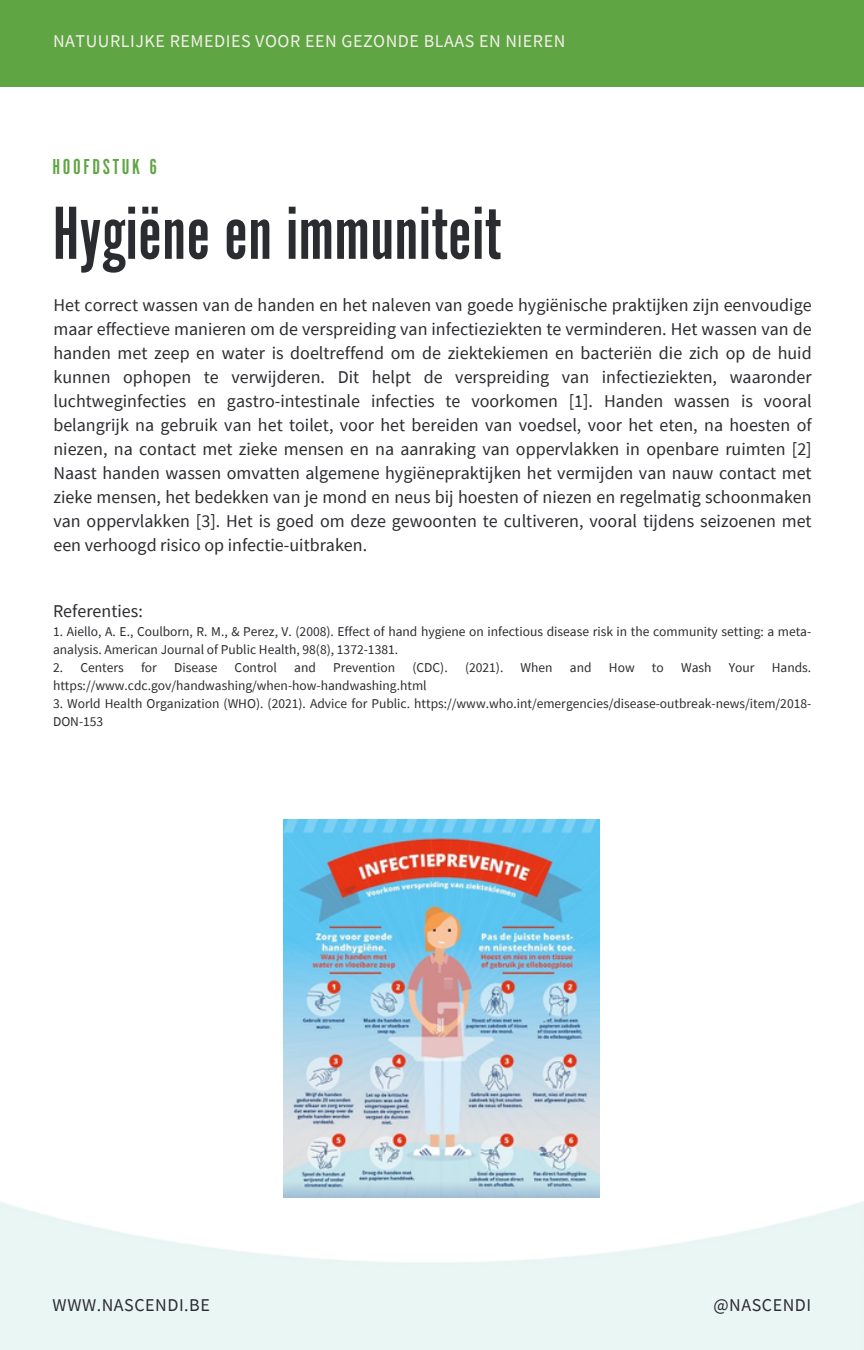
<style>
.page{position:relative;width:864px;height:1350px;background:#fff}
.page>*{position:absolute;margin:0;border:0;box-sizing:border-box;transform-origin:0 0}
.t1{font:78.08px "Alternate Got No 1 D";color:#2b2c30}
.t2{font:22.5px "Alternate Got No 1 D";letter-spacing:.12em;color:#60a544}
.t3{font:18px/24.1px "Source Sans Pro";color:#2b2c30;text-align:justify}
.t4{font:18px "Source Sans Pro";letter-spacing:.03em;color:#f4f0eb}
.t5{font:18px "Source Sans Pro";letter-spacing:.03em;color:#2b2c30}
.t6{font:13.5px/18px "Source Sans Pro";color:#2b2c30}
</style>
<div class="page">
<div style="left:0;top:0;width:864px;height:86px;background:#60a544"></div>
<img style="left:284px;top:819px;width:315px;height:378px">
<p class="t4" style="left:53px;top:30px;width:514px">NATUURLIJKE REMEDIES VOOR EEN GEZONDE BLAAS EN NIEREN</p>
<p class="t2" style="left:53px;top:156px;width:106px">HOOFDSTUK 6</p>
<p class="t1" style="left:53px;top:194px;width:450px">Hygiëne en immuniteit</p>
<p class="t3" style="left:53px;top:293px;width:760px">Het correct wassen van de handen en het naleven van goede hygiënische praktijken zijn eenvoudige maar effectieve manieren om de verspreiding van infectieziekten te verminderen. Het wassen van de handen met zeep en water is doeltreffend om de ziektekiemen en bacteriën die zich op de huid kunnen ophopen te verwijderen. Dit helpt de verspreiding van infectieziekten, waaronder luchtweginfecties en gastro-intestinale infecties te voorkomen [1]. Handen wassen is vooral belangrijk na gebruik van het toilet, voor het bereiden van voedsel, voor het eten, na hoesten of niezen, na contact met zieke mensen en na aanraking van oppervlakken in openbare ruimten [2] Naast handen wassen omvatten algemene hygiënepraktijken het vermijden van nauw contact met zieke mensen, het bedekken van je mond en neus bij hoesten of niezen en regelmatig schoonmaken van oppervlakken [3]. Het is goed om deze gewoonten te cultiveren, vooral tijdens seizoenen met een verhoogd risico op infectie-uitbraken.</p>
<p class="t3" style="left:53px;top:599px;width:91px">Referenties:</p>
<p class="t6" style="left:53px;top:623px;width:760px">1. Aiello, A. E., Coulborn, R. M., &amp; Perez, V. (2008). Effect of hand hygiene on infectious disease risk in the community setting: a meta&shy;analysis. American Journal of Public Health, 98(8), 1372-1381.</p>
<p class="t6" style="left:53px;top:659px;width:72px">2. Centers</p>
<p class="t6" style="left:141px;top:659px;width:17px">for</p>
<p class="t6" style="left:174px;top:659px;width:45px">Disease</p>
<p class="t6" style="left:235px;top:659px;width:44px">Control</p>
<p class="t6" style="left:294px;top:659px;width:23px">and</p>
<p class="t6" style="left:333px;top:659px;width:63px">Prevention</p>
<p class="t6" style="left:413px;top:659px;width:37px">(CDC).</p>
<p class="t6" style="left:465px;top:659px;width:40px">(2021).</p>
<p class="t6" style="left:521px;top:659px;width:34px">When</p>
<p class="t6" style="left:570px;top:659px;width:23px">and</p>
<p class="t6" style="left:609px;top:659px;width:27px">How</p>
<p class="t6" style="left:652px;top:659px;width:13px">to</p>
<p class="t6" style="left:681px;top:659px;width:32px">Wash</p>
<p class="t6" style="left:729px;top:659px;width:27px">Your</p>
<p class="t6" style="left:772px;top:659px;width:41px">Hands.</p>
<p class="t6" style="left:53px;top:677px;width:375px">https://www.cdc.gov/handwashing/when-how-handwashing.html</p>
<p class="t6" style="left:53px;top:695px;width:760px">3. World Health Organization (WHO). (2021). Advice for Public. https://www.who.int/emergencies/disease-outbreak-news/item/2018-<br>DON-153</p>
<p class="t5" style="left:53px;top:1294px;width:159px">WWW.NASCENDI.BE</p>
<p class="t5" style="left:714px;top:1294px;width:99px">@NASCENDI</p>
</div>
